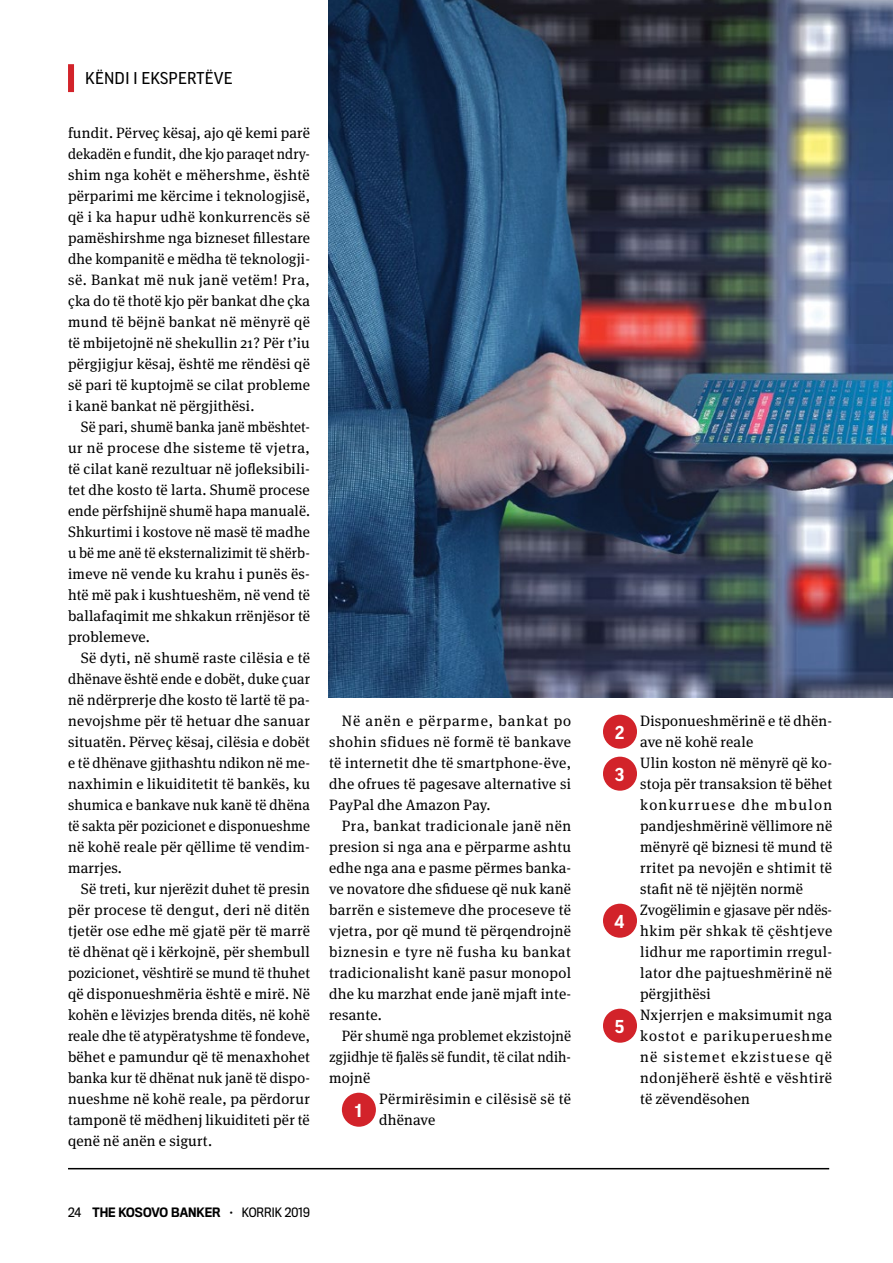
<style>
.page{position:relative;width:893px;height:1263px;background:#fff}
.page>*{position:absolute;margin:0;border:0;box-sizing:border-box;transform-origin:0 0}
.t1{font:700 18px "Good Pro";color:#fff}
.t2{font:16.5px "Good Pro";letter-spacing:.01em;color:#000}
.t3{font:15px/21px "Meta Serif Pro";letter-spacing:.015em;color:#000;text-align:justify}
.t4{font:15px/21px "Meta Serif Pro";letter-spacing:.015em;color:#000;text-align:justify;scale:.96 1}
.t5{font:500 12px "Titling Gothic FB Narrow";color:#000}
.s1{font-weight:400}
</style>
<div class="page">
<div style="left:68px;top:64px;width:6px;height:28px;background:#d2232a"></div>
<hr style="left:68px;top:1168px;width:761px;height:1px;background:#000">
<div style="left:342px;top:1093px;width:34px;height:34px;background:#d2232a;border-radius:50%"></div>
<div style="left:603px;top:715px;width:34px;height:34px;background:#d2232a;border-radius:50%"></div>
<div style="left:603px;top:757px;width:34px;height:34px;background:#d2232a;border-radius:50%"></div>
<div style="left:603px;top:904px;width:34px;height:34px;background:#d2232a;border-radius:50%"></div>
<div style="left:603px;top:1009px;width:34px;height:34px;background:#d2232a;border-radius:50%"></div>
<img style="left:328px;top:0;width:565px;height:697px">
<p class="t2" style="left:85px;top:68px;width:149px">KËNDI I EKSPERTËVE</p>
<p class="t3" style="left:68px;top:122px;width:244px">fundit. Përveç kësaj, ajo që kemi parë dekadën e fundit, dhe kjo paraqet ndry&shy;shim nga kohët e mëhershme, është përparimi me kërcime i teknologjisë, që i ka hapur udhë konkurrencës së pamëshirshme nga bizneset fillestare dhe kompanitë e mëdha të teknologji&shy;së. Bankat më nuk janë vetëm! Pra, çka do të thotë kjo për bankat dhe çka mund të bëjnë bankat në mënyrë që të mbijetojnë në shekullin 21? Për t’iu përgjigjur kësaj, është me rëndësi që së pari të kuptojmë se cilat probleme i kanë bankat në përgjithësi.</p>
<p class="t4" style="left:68px;top:416px;width:254px;text-indent:13px">Së pari, shumë banka janë mbështet&shy;ur në procese dhe sisteme të vjetra, të cilat kanë rezultuar në jofleksibili&shy;tet dhe kosto të larta. Shumë procese ende përfshijnë shumë hapa manualë.<br>Shkurtimi i kostove në masë të madhe u bë me anë të eksternalizimit të shërb&shy;imeve në vende ku krahu i punës ës&shy;htë më pak i kushtueshëm, në vend të ballafaqimit me shkakun rrënjësor të problemeve.</p>
<p class="t3" style="left:68px;top:647px;width:244px;text-indent:13px">Së dyti, në shumë raste cilësia e të dhënave është ende e dobët, duke çuar në ndërprerje dhe kosto të lartë të pa&shy;nevojshme për të hetuar dhe sanuar situatën. Përveç kësaj, cilësia e dobët e të dhënave gjithashtu ndikon në me&shy;naxhimin e likuiditetit të bankës, ku shumica e bankave nuk kanë të dhëna të sakta për pozicionet e disponueshme në kohë reale për qëllime të vendim&shy;marrjes.</p>
<p class="t3" style="left:68px;top:878px;width:244px;text-indent:13px">Së treti, kur njerëzit duhet të presin për procese të dengut, deri në ditën tjetër ose edhe më gjatë për të marrë të dhënat që i kërkojnë, për shembull pozicionet, vështirë se mund të thuhet që disponueshmëria është e mirë. Në kohën e lëvizjes brenda ditës, në kohë reale dhe të atypëratyshme të fondeve, bëhet e pamundur që të menaxhohet banka kur të dhënat nuk janë të dispo&shy;nueshme në kohë reale, pa përdorur tamponë të mëdhenj likuiditeti për të qenë në anën e sigurt.</p>
<p class="t3" style="left:329px;top:710px;width:244px;text-indent:13px">Në anën e përparme, bankat po shohin sfidues në formë të bankave të internetit dhe të smartphone-ëve, dhe ofrues të pagesave alternative si PayPal dhe Amazon Pay.</p>
<p class="t3" style="left:329px;top:815px;width:244px;text-indent:13px">Pra, bankat tradicionale janë nën presion si nga ana e përparme ashtu edhe nga ana e pasme përmes banka&shy;ve novatore dhe sfiduese që nuk kanë barrën e sistemeve dhe proceseve të vjetra, por që mund të përqendrojnë biznesin e tyre në fusha ku bankat tradicionalisht kanë pasur monopol dhe ku marzhat ende janë mjaft inte&shy;resante.</p>
<p class="t3" style="left:329px;top:1025px;width:243px;text-indent:13px">Për shumë nga problemet ekzistojnë zgjidhje të fjalës së fundit, të cilat ndih&shy;mojnë</p>
<p class="t1" style="left:355px;top:1100px;width:9px">1</p>
<p class="t3" style="left:379px;top:1088px;width:193px">Përmirësimin e cilësisë së të dhënave</p>
<p class="t5" style="left:68px;top:1205px;width:243px"><span class="s1">24</span> THE KOSOVO BANKER <span class="s1">• KORRIK 2019</span></p>
<p class="t1" style="left:615px;top:722px;width:11px">2</p>
<p class="t3" style="left:640px;top:710px;width:193px">Disponueshmërinë e të dhën&shy;ave në kohë reale</p>
<p class="t1" style="left:615px;top:764px;width:11px">3</p>
<p class="t3" style="left:640px;top:752px;width:194px">Ulin koston në mënyrë që ko&shy;stoja për transaksion të bëhet konkurruese dhe mbulon pandjeshmërinë vëllimore në mënyrë që biznesi të mund të rritet pa nevojën e shtimit të stafit në të njëjtën normë</p>
<p class="t1" style="left:615px;top:911px;width:11px">4</p>
<p class="t3" style="left:640px;top:899px;width:194px">Zvogëlimin e gjasave për ndës&shy;hkim për shkak të çështjeve lidhur me raportimin rregul&shy;lator dhe pajtueshmërinë në përgjithësi</p>
<p class="t1" style="left:615px;top:1016px;width:11px">5</p>
<p class="t3" style="left:640px;top:1004px;width:193px">Nxjerrjen e maksimumit nga kostot e parikuperueshme në sistemet ekzistuese që ndonjëherë është e vështirë të zëvendësohen</p>
</div>
